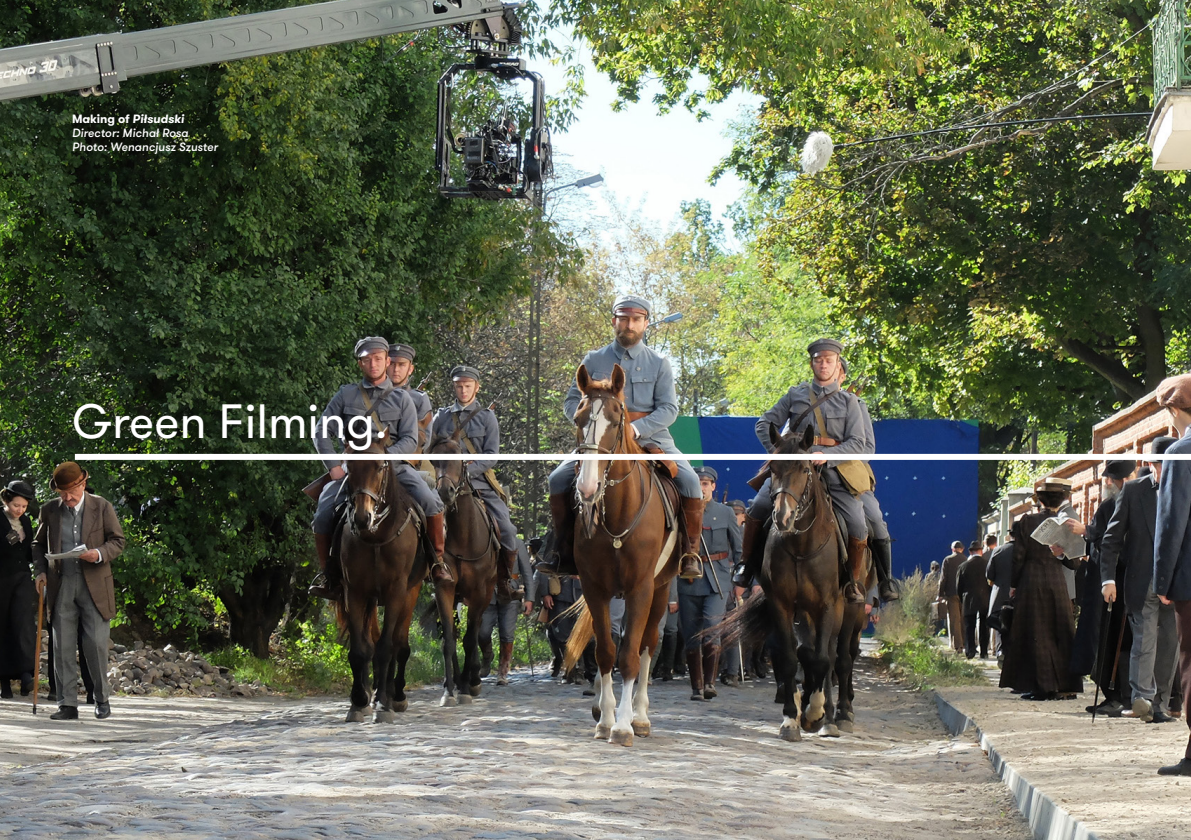
<style>
.page{position:relative;width:1191px;height:840px;background:#fff}
.page>*{position:absolute;margin:0;border:0;box-sizing:border-box;transform-origin:0 0}
.t1{font:48px "GT Walsheim Pro";color:#fff}
.t2{font:italic 500 12px "GT Walsheim Pro";color:#fff}
.t3{font:italic 700 12px "GT Walsheim Pro";color:#fff}
.s1{font-style:normal}
</style>
<div class="page">
<img style="left:0;top:0;width:1191px;height:839px">
<div style="left:75px;top:453px;width:1116px;height:6px;background:#fff"></div>
<p class="t3" style="left:72px;top:110px;width:114px"><span class="s1">Making of</span> Piłsudski</p>
<p class="t2" style="left:72px;top:125px;width:118px">Director: Michał Rosa</p>
<p class="t2" style="left:72px;top:139px;width:147px">Photo: Wenancjusz Szuster</p>
<p class="t1" style="left:72px;top:391px;width:317px">Green Filming.</p>
</div>
